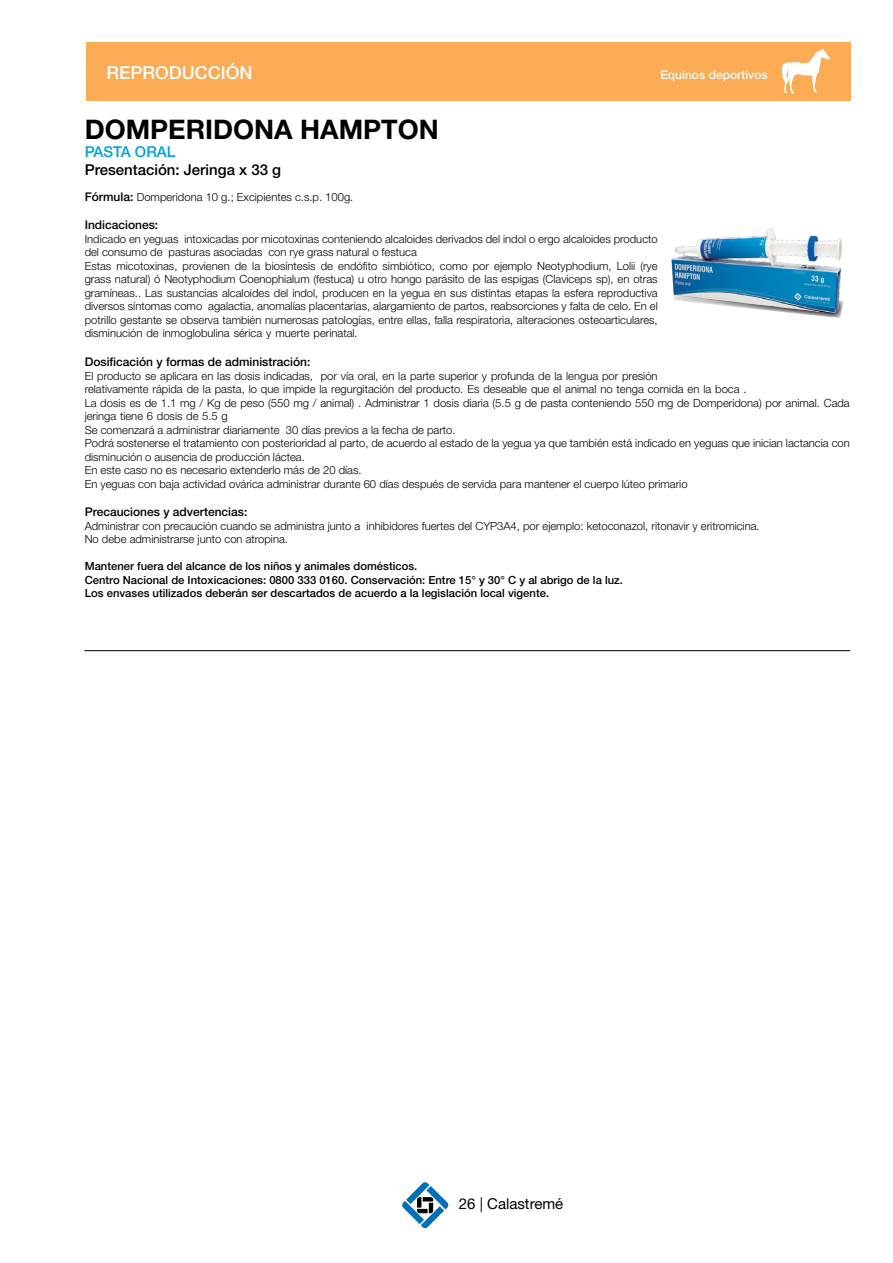
<style>
.page{position:relative;width:893px;height:1263px;background:#fff}
.page>*{position:absolute;margin:0;border:0;box-sizing:border-box;transform-origin:0 0}
.t1{font:700 27px "Helvetica Neue LT Std";color:#000}
.t2{font:500 18px "Helvetica Neue LT Std";color:#fff}
.t3{font:500 15px "Helvetica Neue LT Std";color:#000}
.t4{font:15px "Helvetica Neue LT Std";color:#000}
.t5{font:500 15px "Helvetica Neue LT Std";color:#009fdb}
.t6{font:500 12px "Helvetica Neue LT Std";color:#000}
.t7{font:500 12px "Helvetica Neue LT Std";color:#fff}
.t8{font:300 11.25px/13.5px "Helvetica Neue LT Std";color:#000}
.t9{font:500 11.25px/13.5px "Helvetica Neue LT Std";color:#000}
.s1{font-weight:500;font-size:12px}
</style>
<div class="page">
<svg style="left:402px;top:1182px;width:47px;height:46px"></svg>
<hr style="left:85px;top:650px;width:765px;height:1px;background:#000">
<img style="left:671px;top:227px;width:173px;height:91px">
<div style="left:86px;top:43px;width:764px;height:58px;background:#faab54"></div>
<svg style="left:782px;top:48px;width:48px;height:46px"></svg>
<h2 class="t2" style="left:107px;top:62px;width:148px">REPRODUCCIÓN</h2>
<p class="t7" style="left:660px;top:67px;width:109px">Equinos deportivos</p>
<h1 class="t1" style="left:85px;top:112px;width:355px">DOMPERIDONA HAMPTON</h1>
<h3 class="t5" style="left:85px;top:143px;width:92px">PASTA ORAL</h3>
<h3 class="t3" style="left:85px;top:161px;width:198px">Presentación: Jeringa x 33 g</h3>
<p class="t8" style="left:85px;top:189px;width:270px"><span class="s1">Fórmula:</span> Domperidona 10 g.; Excipientes c.s.p. 100g.</p>
<p class="t6" style="left:85px;top:218px;width:75px">Indicaciones:</p>
<p class="t8" style="left:85px;top:232px;width:575px">Indicado en yeguas intoxicadas por micotoxinas conteniendo alcaloides derivados del indol o ergo alcaloides producto del consumo de pasturas asociadas con rye grass natural o festuca<br>Estas micotoxinas, provienen de la biosíntesis de endófito simbiótico, como por ejemplo Neotyphodium, Lolii (rye grass natural) ó Neotyphodium Coenophialum (festuca) u otro hongo parásito de las espigas (Claviceps sp), en otras gramíneas.. Las sustancias alcaloides del indol, producen en la yegua en sus distintas etapas la esfera reproductiva diversos síntomas como agalactia, anomalías placentarias, alargamiento de partos, reabsorciones y falta de celo. En el potrillo gestante se observa también numerosas patologías, entre ellas, falla respiratoria, alteraciones osteoarticulares, disminución de inmoglobulina sérica y muerte perinatal.</p>
<p class="t6" style="left:85px;top:355px;width:227px">Dosificación y formas de administración:</p>
<p class="t8" style="left:85px;top:369px;width:767px">El producto se aplicara en las dosis indicadas, por vía oral, en la parte superior y profunda de la lengua por presión<br>relativamente rápida de la pasta, lo que impide la regurgitación del producto. Es deseable que el animal no tenga comida en la boca .<br>La dosis es de 1.1 mg / Kg de peso (550 mg / animal) . Administrar 1 dosis diaria (5.5 g de pasta conteniendo 550 mg de Domperidona) por animal. Cada jeringa tiene 6 dosis de 5.5 g<br>Se comenzará a administrar diariamente 30 días previos a la fecha de parto.<br>Podrá sostenerse el tratamiento con posterioridad al parto, de acuerdo al estado de la yegua ya que también está indicado en yeguas que inician lactancia con disminución o ausencia de producción láctea.<br>En este caso no es necesario extenderlo más de 20 días.<br>En yeguas con baja actividad ovárica administrar durante 60 días después de servida para mantener el cuerpo lúteo primario</p>
<p class="t6" style="left:85px;top:505px;width:164px">Precauciones y advertencias:</p>
<p class="t8" style="left:85px;top:519px;width:676px">Administrar con precaución cuando se administra junto a inhibidores fuertes del CYP3A4, por ejemplo: ketoconazol, ritonavir y eritromicina.<br>No debe administrarse junto con atropina.</p>
<p class="t9" style="left:85px;top:560px;width:540px">Mantener fuera del alcance de los niños y animales domésticos.<br>Centro Nacional de Intoxicaciones: 0800 333 0160. Conservación: Entre 15° y 30° C y al abrigo de la luz.<br>Los envases utilizados deberán ser descartados de acuerdo a la legislación local vigente.</p>
<h3 class="t4" style="left:459px;top:1194px;width:106px">26 | Calastremé</h3>
</div>
